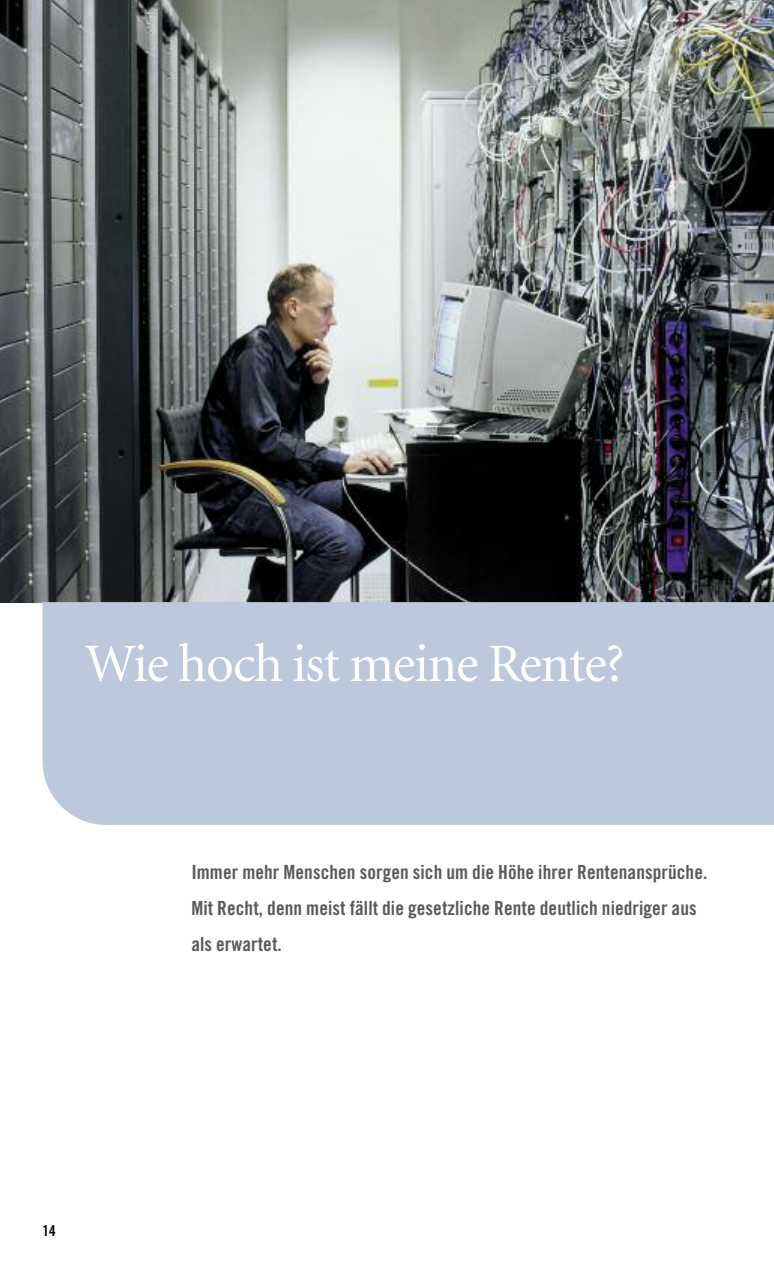
<style>
.page{position:relative;width:774px;height:1263px;background:#fff}
.page>*{position:absolute;margin:0;border:0;box-sizing:border-box;transform-origin:0 0}
.t1{font:54px "Minion";letter-spacing:-.02em;color:#fff}
.t2{font:19.5px/36px "Trade Gothic LT Bold Cond Twenty";letter-spacing:.005em;color:#595959}
.t3{font:15px "Trade Gothic LT Bold Cond Twenty";color:#000}
</style>
<div class="page">
<img style="left:0;top:0;width:774px;height:602px">
<div style="left:43px;top:602px;width:731px;height:223px;background:#bcc8db"></div>
<h1 class="t1" style="left:85px;top:643px;width:541px">Wie hoch ist meine Rente?</h1>
<p class="t2" style="left:191px;top:856px;width:518px">Immer mehr Menschen sorgen sich um die Höhe ihrer Rentenansprüche.<br>Mit Recht, denn meist fällt die gesetzliche Rente deutlich niedriger aus als erwartet.</p>
<p class="t3" style="left:43px;top:1225px;width:15px">14</p>
</div>
